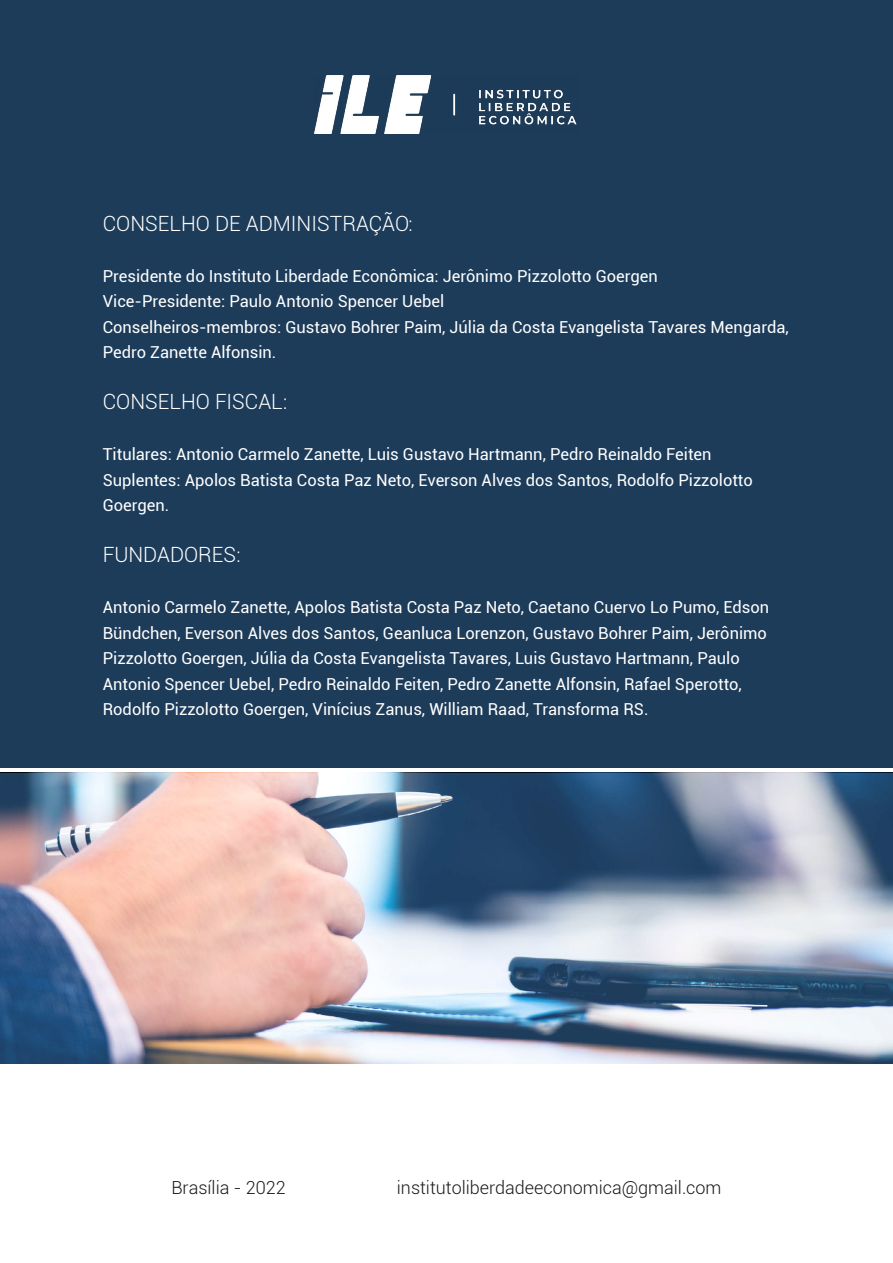
<style>
.page{position:relative;width:893px;height:1263px;background:#fff}
.page>*{position:absolute;margin:0;border:0;box-sizing:border-box;transform-origin:0 0}
.t1{font:300 21px "Roboto";color:#fff}
.t2{font:300 18px "Roboto";color:#191919}
.t3{font:16.5px/25.5px "Roboto";color:#fff}
</style>
<div class="page">
<img style="left:0;top:773px;width:893px;height:290px">
<div style="left:0;top:0;width:893px;height:767px;background:#1d3c5a"></div>
<img style="left:314px;top:76px;width:263px;height:57px">
<p class="t1" style="left:103px;top:208px;width:311px">CONSELHO DE ADMINISTRAÇÃO:</p>
<p class="t3" style="left:103px;top:262px;width:687px">Presidente do Instituto Liberdade Econômica: Jerônimo Pizzolotto Goergen<br>Vice-Presidente: Paulo Antonio Spencer Uebel<br>Conselheiros-membros: Gustavo Bohrer Paim, Júlia da Costa Evangelista Tavares Mengarda, Pedro Zanette Alfonsin.</p>
<p class="t1" style="left:103px;top:387px;width:186px">CONSELHO FISCAL:</p>
<p class="t3" style="left:103px;top:441px;width:652px">Titulares: Antonio Carmelo Zanette, Luis Gustavo Hartmann, Pedro Reinaldo Feiten<br>Suplentes: Apolos Batista Costa Paz Neto, Everson Alves dos Santos, Rodolfo Pizzolotto<br>Goergen.</p>
<p class="t1" style="left:103px;top:540px;width:139px">FUNDADORES:</p>
<p class="t3" style="left:103px;top:594px;width:668px">Antonio Carmelo Zanette, Apolos Batista Costa Paz Neto, Caetano Cuervo Lo Pumo, Edson Bündchen, Everson Alves dos Santos, Geanluca Lorenzon, Gustavo Bohrer Paim, Jerônimo Pizzolotto Goergen, Júlia da Costa Evangelista Tavares, Luis Gustavo Hartmann, Paulo Antonio Spencer Uebel, Pedro Reinaldo Feiten, Pedro Zanette Alfonsin, Rafael Sperotto, Rodolfo Pizzolotto Goergen, Vinícius Zanus, William Raad, Transforma RS.</p>
<p class="t2" style="left:171px;top:1175px;width:116px">Brasília - 2022</p>
<p class="t2" style="left:397px;top:1175px;width:326px">institutoliberdadeeconomica@gmail.com</p>
</div>
